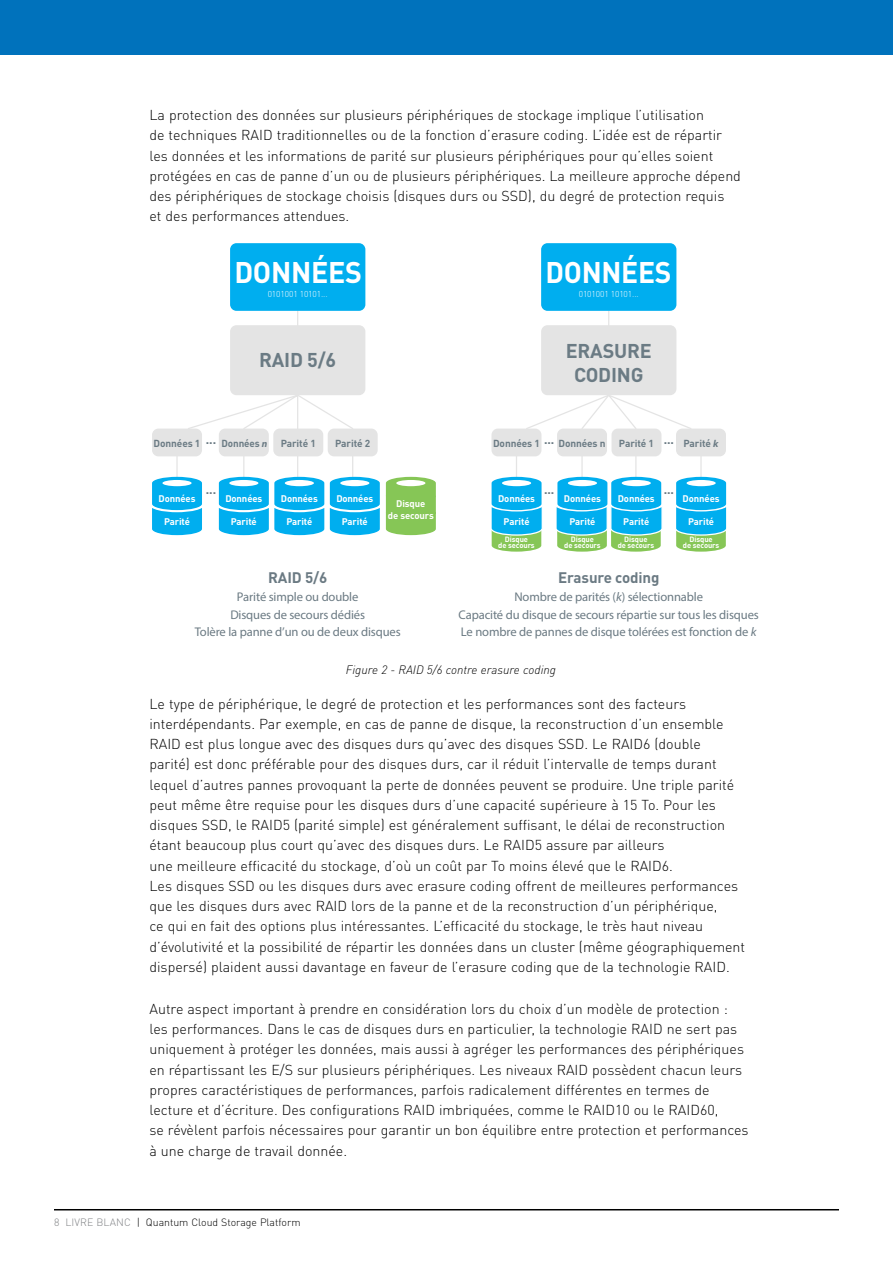
<style>
.page{position:relative;width:893px;height:1263px;background:#fff}
.page>*{position:absolute;margin:0;border:0;box-sizing:border-box;transform-origin:0 0}
.t1{font:700 29.55px "DIN Pro";letter-spacing:-.01em;color:#fff}
.t2{font:700 29.55px "DIN Pro";letter-spacing:-.01em;color:#fff;scale:.96 1}
.t3{font:700 19.8px/23.7px "DIN Pro";letter-spacing:-.01em;color:#6b7b84;text-align:center}
.t4{font:700 15.15px "DIN Pro";letter-spacing:-.01em;color:#6b7a83}
.Paragraph{font:300 14.25px/20.2px "DIN Pro";color:#000}
.t5{font:12.6px/17.7px "Myriad Pro";letter-spacing:-.01em;color:#6b7a83;text-align:center}
.t6{font:700 12.15px "DIN Pro";color:#6b7b84}
.Paragraph-2{font:italic 300 12px "DIN Pro";color:#000}
.t7{font:300 10.5px "DIN Pro";color:#000}
.t8{font:700 10.05px "DIN Pro";letter-spacing:-.01em;color:#6b7b84}
.t9{font:700 9.45px/11.4px "DIN Pro";letter-spacing:-.01em;color:#fff;text-align:center}
.t10{font:300 8.55px "DIN Pro";letter-spacing:-.01em;color:#fff}
.t11{font:700 7.5px/6.3px "DIN Pro";letter-spacing:-.01em;color:#fff;text-align:center}
.s1{font-family:"Myriad Pro";font-style:italic}
.s2{font-style:italic}
.s3{color:#808285}
</style>
<div class="page">
<hr style="left:54px;top:1209px;width:785px;height:1px;background:#000">
<div style="left:0;top:0;width:893px;height:55px;background:#0072bc"></div>
<hr style="left:297px;top:311px;width:1px;height:168px;background:#e4e4e4">
<hr style="left:243px;top:442px;width:1px;height:37px;background:#e4e4e4">
<hr style="left:352px;top:442px;width:1px;height:37px;background:#e4e4e4">
<hr style="left:176px;top:442px;width:2px;height:37px;background:#e4e4e4">
<div style="left:230px;top:243px;width:135px;height:68px;background:#00aeef;border-radius:6px"></div>
<div style="left:230px;top:325px;width:135px;height:70px;background:#e4e4e4;border-radius:6px"></div>
<div style="left:152px;top:429px;width:50px;height:27px;background:#e4e4e4;border-radius:6px"></div>
<div style="left:219px;top:429px;width:50px;height:27px;background:#e4e4e4;border-radius:6px"></div>
<div style="left:273px;top:429px;width:50px;height:27px;background:#e4e4e4;border-radius:6px"></div>
<div style="left:328px;top:429px;width:50px;height:27px;background:#e4e4e4;border-radius:6px"></div>
<svg style="left:152px;top:477px;width:50px;height:58px;background:#21b8f1"></svg>
<svg style="left:219px;top:477px;width:105px;height:58px;background:#2cbcf1"></svg>
<svg style="left:330px;top:477px;width:50px;height:58px;background:#22b8f1"></svg>
<svg style="left:386px;top:477px;width:50px;height:58px;background:#91cb65"></svg>
<svg style="left:187px;top:394px;width:167px;height:36px"></svg>
<svg style="left:608px;top:311px;width:1px;height:14px"></svg>
<hr style="left:581px;top:442px;width:2px;height:37px;background:#e4e4e4">
<hr style="left:700px;top:442px;width:2px;height:37px;background:#e4e4e4">
<hr style="left:635px;top:442px;width:1px;height:37px;background:#e4e4e4">
<hr style="left:516px;top:442px;width:1px;height:37px;background:#e4e4e4">
<div style="left:541px;top:243px;width:135px;height:68px;background:#00aeef;border-radius:6px"></div>
<div style="left:541px;top:325px;width:135px;height:70px;background:#e4e4e4;border-radius:6px"></div>
<div style="left:491px;top:429px;width:50px;height:27px;background:#e4e4e4;border-radius:6px"></div>
<div style="left:557px;top:429px;width:50px;height:27px;background:#e4e4e4;border-radius:6px"></div>
<div style="left:611px;top:429px;width:50px;height:27px;background:#e4e4e4;border-radius:6px"></div>
<div style="left:676px;top:429px;width:50px;height:27px;background:#e4e4e4;border-radius:6px"></div>
<svg style="left:525px;top:394px;width:167px;height:36px"></svg>
<svg style="left:676px;top:477px;width:51px;height:75px;background:#3ebdd1"></svg>
<svg style="left:556px;top:477px;width:106px;height:75px;background:#45c0d3"></svg>
<svg style="left:491px;top:477px;width:51px;height:75px;background:#3dbdd1"></svg>
<p class="Paragraph" style="left:149px;top:104px;width:593px">La protection des données sur plusieurs périphériques de stockage implique l’utilisation<br>de techniques RAID traditionnelles ou de la fonction d’erasure coding. L’idée est de répartir les données et les informations de parité sur plusieurs périphériques pour qu’elles soient protégées en cas de panne d’un ou de plusieurs périphériques. La meilleure approche dépend des périphériques de stockage choisis (disques durs ou SSD), du degré de protection requis<br>et des performances attendues.</p>
<p class="t1" style="left:234px;top:252px;width:129px">DONNÉES</p>
<p class="t2" style="left:545px;top:252px;width:133px">DONNÉES</p>
<p class="t10" style="left:268px;top:288px;width:61px">0101001 10101...</p>
<p class="t10" style="left:579px;top:288px;width:61px">0101001 10101...</p>
<p class="t3" style="left:259px;top:347px;width:79px">RAID 5/6</p>
<p class="t3" style="left:566px;top:338px;width:88px">ERASURE<br>CODING</p>
<p class="t8" style="left:154px;top:436px;width:48px">Données 1</p>
<p class="t8" style="left:222px;top:436px;width:47px">Données <span class="s1">n</span></p>
<p class="t8" style="left:281px;top:436px;width:37px">Parité 1</p>
<p class="t8" style="left:335px;top:436px;width:37px">Parité 2</p>
<p class="t6" style="left:206px;top:431px;width:12px">...</p>
<p class="t8" style="left:493px;top:436px;width:48px">Données 1</p>
<p class="t8" style="left:558px;top:436px;width:49px">Données n</p>
<p class="t8" style="left:619px;top:436px;width:37px">Parité 1</p>
<p class="t8" style="left:683px;top:436px;width:37px">Parité <span class="s1">k</span></p>
<p class="t6" style="left:544px;top:431px;width:12px">...</p>
<p class="t6" style="left:664px;top:431px;width:12px">...</p>
<p class="t9" style="left:159px;top:492px;width:39px">Données</p>
<p class="t9" style="left:164px;top:515px;width:27px">Parité</p>
<p class="t6" style="left:206px;top:482px;width:12px">...</p>
<p class="t9" style="left:225px;top:492px;width:39px">Données</p>
<p class="t9" style="left:231px;top:515px;width:27px">Parité</p>
<p class="t9" style="left:281px;top:492px;width:39px">Données</p>
<p class="t9" style="left:286px;top:515px;width:27px">Parité</p>
<p class="t9" style="left:336px;top:492px;width:39px">Données</p>
<p class="t9" style="left:342px;top:515px;width:27px">Parité</p>
<p class="t9" style="left:388px;top:498px;width:47px">Disque<br>de secours</p>
<p class="t9" style="left:498px;top:492px;width:39px">Données</p>
<p class="t9" style="left:504px;top:515px;width:27px">Parité</p>
<p class="t6" style="left:544px;top:482px;width:12px">...</p>
<p class="t9" style="left:564px;top:492px;width:39px">Données</p>
<p class="t9" style="left:569px;top:515px;width:27px">Parité</p>
<p class="t9" style="left:618px;top:492px;width:39px">Données</p>
<p class="t9" style="left:623px;top:515px;width:27px">Parité</p>
<p class="t6" style="left:664px;top:482px;width:12px">...</p>
<p class="t9" style="left:683px;top:492px;width:39px">Données</p>
<p class="t9" style="left:688px;top:515px;width:27px">Parité</p>
<p class="t11" style="left:498px;top:536px;width:38px">Disque<br>de secours</p>
<p class="t11" style="left:564px;top:536px;width:38px">Disque<br>de secours</p>
<p class="t11" style="left:618px;top:536px;width:38px">Disque<br>de secours</p>
<p class="t11" style="left:683px;top:536px;width:38px">Disque<br>de secours</p>
<p class="t4" style="left:268px;top:568px;width:61px">RAID 5/6</p>
<p class="t5" style="left:195px;top:588px;width:208px">Parité simple ou double<br>Disques de secours dédiés<br>Tolère la panne d’un ou de deux disques</p>
<p class="t4" style="left:558px;top:568px;width:103px">Erasure coding</p>
<p class="t5" style="left:459px;top:588px;width:302px">Nombre de parités (<span class="s2">k</span>) sélectionnable<br>Capacité du disque de secours répartie sur tous les disques<br>Le nombre de pannes de disque tolérées est fonction de <span class="s2">k</span></p>
<p class="Paragraph-2" style="left:346px;top:661px;width:212px">Figure 2 - RAID 5/6 contre erasure coding</p>
<p class="Paragraph" style="left:149px;top:692px;width:597px">Le type de périphérique, le degré de protection et les performances sont des facteurs interdépendants. Par exemple, en cas de panne de disque, la reconstruction d’un ensemble RAID est plus longue avec des disques durs qu’avec des disques SSD. Le RAID6 (double<br>parité) est donc préférable pour des disques durs, car il réduit l’intervalle de temps durant lequel d’autres pannes provoquant la perte de données peuvent se produire. Une triple parité peut même être requise pour les disques durs d’une capacité supérieure à 15 To. Pour les disques SSD, le RAID5 (parité simple) est généralement suffisant, le délai de reconstruction étant beaucoup plus court qu’avec des disques durs. Le RAID5 assure par ailleurs<br>une meilleure efficacité du stockage, d’où un coût par To moins élevé que le RAID6.<br>Les disques SSD ou les disques durs avec erasure coding offrent de meilleures performances que les disques durs avec RAID lors de la panne et de la reconstruction d’un périphérique,<br>ce qui en fait des options plus intéressantes. L’efficacité du stockage, le très haut niveau d’évolutivité et la possibilité de répartir les données dans un cluster (même géographiquement dispersé) plaident aussi davantage en faveur de l’erasure coding que de la technologie RAID.</p>
<p class="Paragraph" style="left:149px;top:997px;width:601px">Autre aspect important à prendre en considération lors du choix d’un modèle de protection : les performances. Dans le cas de disques durs en particulier, la technologie RAID ne sert pas uniquement à protéger les données, mais aussi à agréger les performances des périphériques en répartissant les E/S sur plusieurs périphériques. Les niveaux RAID possèdent chacun leurs propres caractéristiques de performances, parfois radicalement différentes en termes de lecture et d’écriture. Des configurations RAID imbriquées, comme le RAID10 ou le RAID60,<br>se révèlent parfois nécessaires pour garantir un bon équilibre entre protection et performances à une charge de travail donnée.</p>
<p class="t7" style="left:54px;top:1214px;width:248px"><span class="s3">8 LIVRE BLANC</span> | Quantum Cloud Storage Platform</p>
</div>
